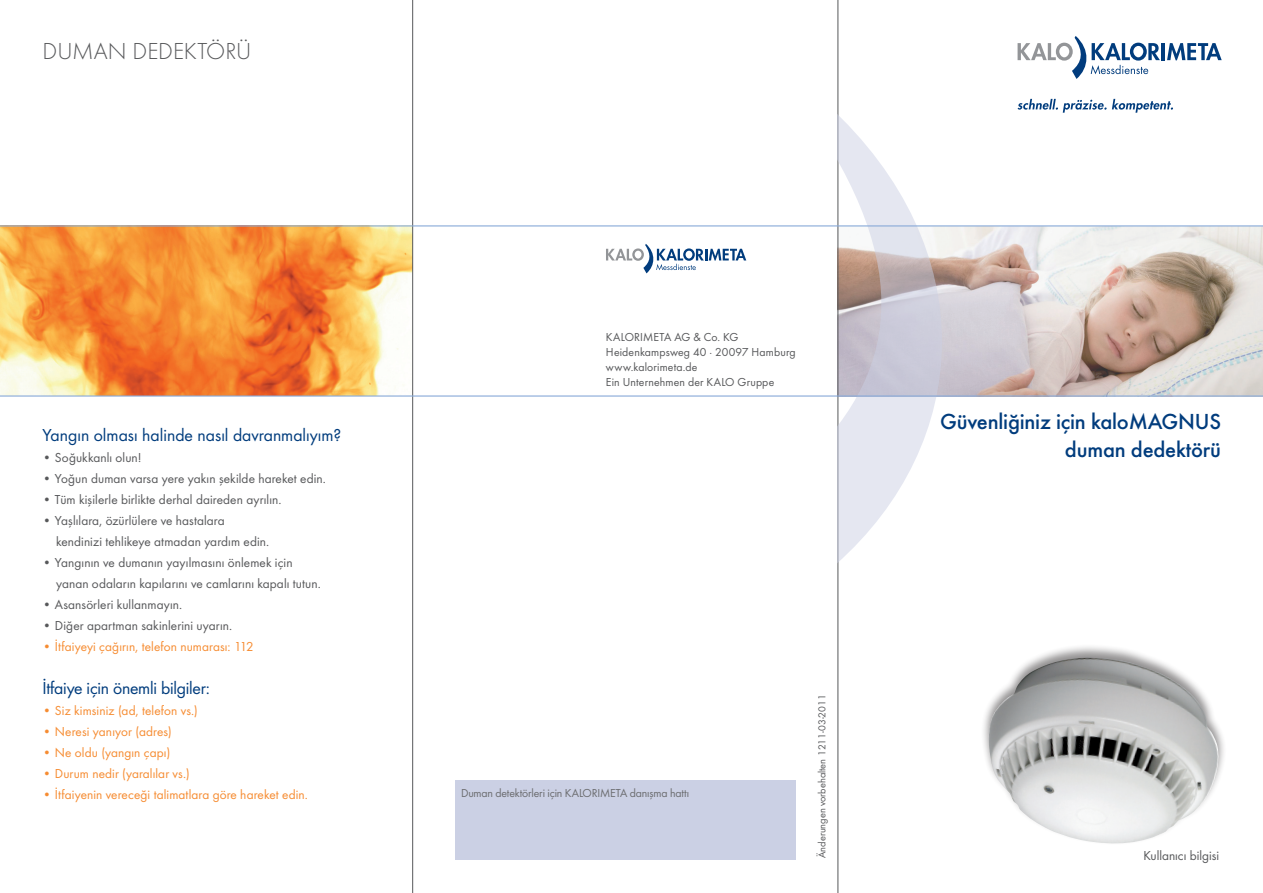
<style>
.page{position:relative;width:1263px;height:893px;background:#fff}
.page>*{position:absolute;margin:0;border:0;box-sizing:border-box;transform-origin:0 0}
.t1{font:300 24px "Futura";letter-spacing:-.005em;color:#57585a}
.t2{font:500 22.65px/27.2px "Futura";letter-spacing:-.01em;color:#013c7d;text-align:right}
.t3{font:18px "Futura Boo";color:#013c7d}
.t4{font:13.5px/21px "Futura Boo";letter-spacing:.01em;color:#57585a}
.t5{font:13.5px "Futura Boo";letter-spacing:.01em;color:#f68c32}
.t6{font:12px/15px "Futura Boo";letter-spacing:.01em;color:#57585a}
.t7{font:12px "Futura Boo";letter-spacing:-.01em;color:#6c6d70}
.t8{font:10.5px "Futura Boo";color:#57585a}
</style>
<div class="page">
<div style="left:980px;top:643px;width:247px;height:202px;background:#231f20;opacity:.5"></div>
<img style="left:985px;top:657px;width:236px;height:188px">
<hr style="left:1161px;top:43px;width:4px;height:17px;background:#013c7d">
<svg style="left:1167px;top:43px;width:55px;height:17px"></svg>
<svg style="left:1017px;top:36px;width:143px;height:43px"></svg>
<svg style="left:1017px;top:99px;width:156px;height:14px"></svg>
<img style="left:943px;top:226px;width:320px;height:169px">
<svg style="left:606px;top:244px;width:140px;height:29px"></svg>
<img style="left:0;top:226px;width:412px;height:169px">
<hr style="left:412px;top:0;width:1px;height:893px;background:#57585a">
<hr style="left:838px;top:0;width:1px;height:893px;background:#57585a">
<svg style="left:838px;top:104px;width:105px;height:460px"></svg>
<hr style="left:0;top:395px;width:1263px;height:2px;background:#89aad8">
<hr style="left:0;top:225px;width:1263px;height:1px;background:#89aad8">
<div style="left:455px;top:780px;width:340px;height:79px;background:#cbd0e4"></div>
<h1 class="t1" style="left:43px;top:37px;width:210px">DUMAN DEDEKTÖRÜ</h1>
<p class="t6" style="left:606px;top:329px;width:191px">KALORIMETA AG &amp; Co. KG<br>Heidenkampsweg 40 · 20097 Hamburg www.kalorimeta.de<br>Ein Unternehmen der KALO Gruppe</p>
<h3 class="t3" style="left:43px;top:424px;width:300px">Yangın olması halinde nasıl davranmalıyım?</h3>
<p class="t4" style="left:43px;top:447px;width:101px">• Soğukkanlı olun!</p>
<p class="t4" style="left:43px;top:468px;width:285px">• Yoğun duman varsa yere yakın şekilde hareket edin.</p>
<p class="t4" style="left:43px;top:489px;width:241px">• Tüm kişilerle birlikte derhal daireden ayrılın.</p>
<p class="t4" style="left:56px;top:510px;width:215px;text-indent:-14px">• Yaşlılara, özürlülere ve hastalara kendinizi tehlikeye atmadan yardım edin.</p>
<p class="t4" style="left:56px;top:552px;width:266px;text-indent:-14px">• Yangının ve dumanın yayılmasını önlemek için yanan odaların kapılarını ve camlarını kapalı tutun.</p>
<p class="t4" style="left:43px;top:594px;width:141px">• Asansörleri kullanmayın.</p>
<p class="t4" style="left:43px;top:615px;width:191px">• Diğer apartman sakinlerini uyarın.</p>
<p class="t5" style="left:43px;top:639px;width:213px">• İtfaiyeyi çağırın, telefon numarası: 112</p>
<h3 class="t3" style="left:43px;top:677px;width:169px">İtfaiye için önemli bilgiler:</h3>
<p class="t5" style="left:43px;top:702px;width:157px">• Siz kimsiniz (ad, telefon vs.)</p>
<p class="t5" style="left:43px;top:723px;width:131px">• Neresi yanıyor (adres)</p>
<p class="t5" style="left:43px;top:744px;width:129px">• Ne oldu (yangın çapı)</p>
<p class="t5" style="left:43px;top:765px;width:149px">• Durum nedir (yaralılar vs.)</p>
<p class="t5" style="left:43px;top:786px;width:267px">• İtfaiyenin vereceği talimatlara göre hareket edin.</p>
<p class="t7" style="left:461px;top:786px;width:230px">Duman detektörleri için KALORIMETA danışma hattı</p>
<p class="t8" style="left:816px;top:858px;width:165px;rotate:-90deg">Änderungen vorbehalten 1211-03-2011</p>
<h2 class="t2" style="left:940px;top:408px;width:282px">Güvenliğiniz için kaloMAGNUS duman dedektörü</h2>
<p class="t4" style="left:1143px;top:845px;width:77px">Kullanıcı bilgisi</p>
</div>
